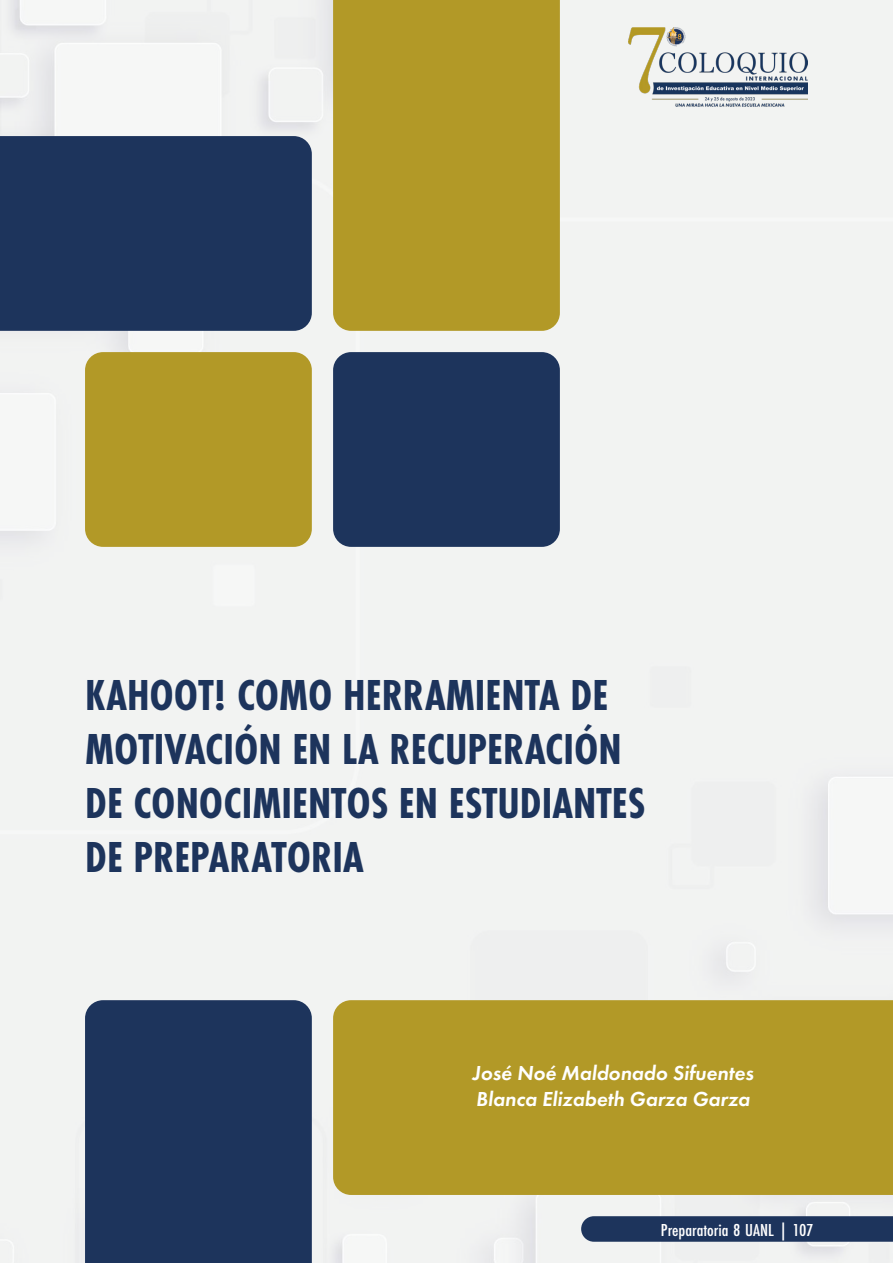
<style>
.page{position:relative;width:893px;height:1263px;background:#f2f3f2}
.page>*{position:absolute;margin:0;border:0;box-sizing:border-box;transform-origin:0 0}
.t1{font:700 45px/54px "Futura PT Cond";color:#1d345c}
.t2{font:italic 600 21px/25.2px "Futura PT";color:#fff}
.t3{font:500 18px "Futura PT Cond";color:#fff;scale:1.08 1}
</style>
<div class="page">
<svg style="left:581px;top:1216px;width:312px;height:26px;background:#233960"></svg>
<img style="left:629px;top:27px;width:179px;height:82px">
<div style="left:0;top:136px;width:312px;height:195px;background:#1d345c"></div>
<div style="left:85px;top:1000px;width:227px;height:263px;background:#1d345c"></div>
<div style="left:333px;top:0;width:227px;height:331px;background:#b29927"></div>
<div style="left:85px;top:352px;width:227px;height:195px;background:#b29927;border-radius:18px"></div>
<div style="left:333px;top:1000px;width:560px;height:195px;background:#b29927"></div>
<div style="left:333px;top:352px;width:227px;height:195px;background:#1d345c;border-radius:18px"></div>
<p class="t1" style="left:85px;top:668px;width:562px">KAHOOT! COMO HERRAMIENTA DE<br>MOTIVACIÓN EN LA RECUPERACIÓN<br>DE CONOCIMIENTOS EN ESTUDIANTES<br>DE PREPARATORIA</p>
<p class="t2" style="left:472px;top:1060px;width:283px">José Noé Maldonado Sifuentes<br>Blanca Elizabeth Garza Garza</p>
<p class="t3" style="left:661px;top:1219px;width:143px">Preparatoria 8 UANL | 107</p>
</div>
